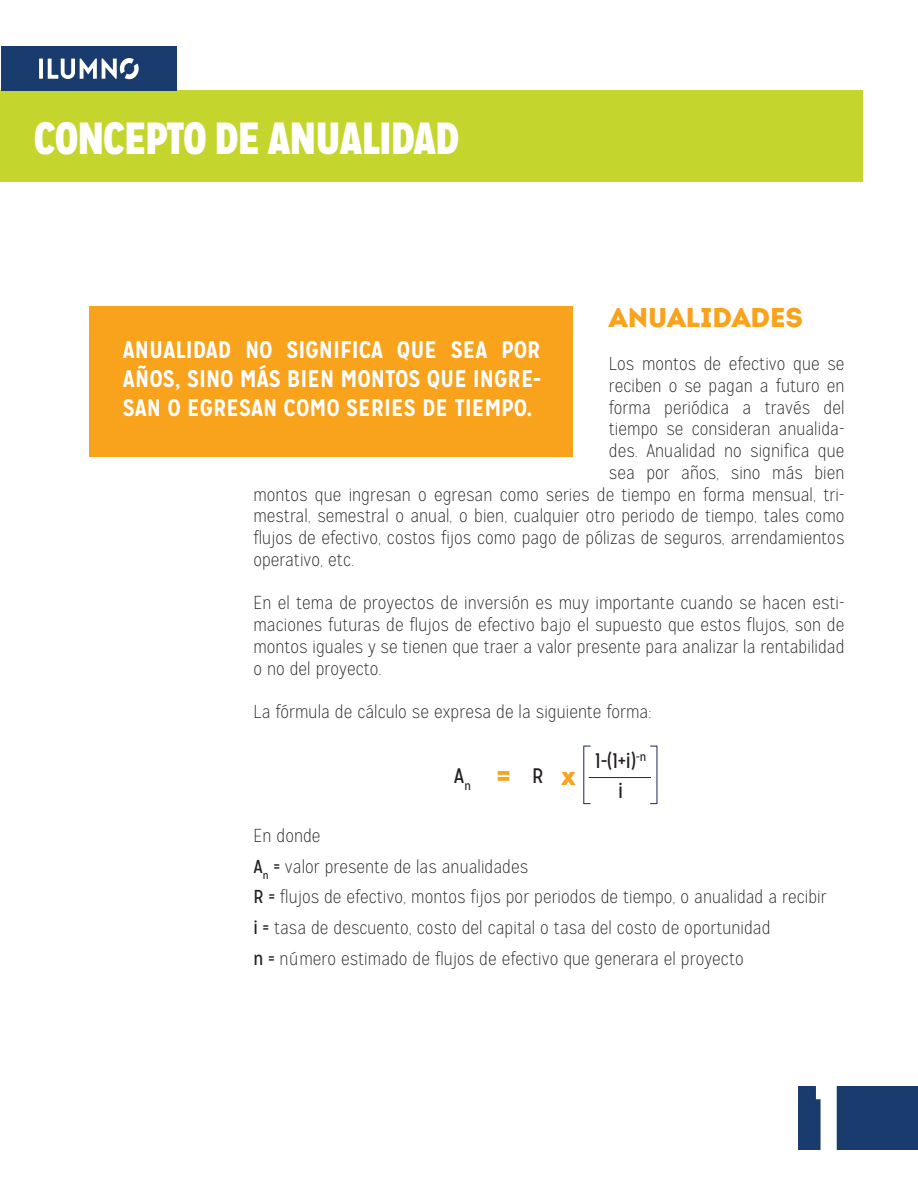
<style>
.page{position:relative;width:918px;height:1188px;background:#fff}
.page>*{position:absolute;margin:0;border:0;box-sizing:border-box;transform-origin:0 0}
.t1{font:900 97.5px "Mission Gothic";color:#fff}
.t2{font:900 45px "Mission Gothic";letter-spacing:-.01em;color:#fff}
.t3{font:900 27px "Intro";color:#f9a21c}
.t4{font:700 24px/28.8px "Mission Gothic";color:#fff;text-align:justify}
.t5{font:21px/30.8px "Mission Gothic";color:#231f20;text-align:center}
.t6{font:100 18.75px/30.8px "Mission Gothic";letter-spacing:.005em;color:#231f20;text-align:justify}
.s1{font-weight:400}
.s2{font-family:"Intro";font-weight:900;font-size:27px;color:#f9a21c}
</style>
<div class="page">
<div style="left:798px;top:1087px;width:120px;height:63px;background:#193b6d"></div>
<div style="left:0;top:90px;width:862px;height:92px;background:#c4d62e"></div>
<div style="left:1px;top:46px;width:176px;height:45px;background:#193b6d"></div>
<svg style="left:39px;top:58px;width:100px;height:21px"></svg>
<div style="left:89px;top:307px;width:483px;height:150px;background:#f9a21c"></div>
<hr style="left:583px;top:746px;width:1px;height:58px;background:#1a2657">
<hr style="left:657px;top:746px;width:1px;height:58px;background:#1a2657">
<hr style="left:589px;top:777px;width:62px;height:1px;background:#1a2657">
<h2 class="t2" style="left:34px;top:109px;width:427px">CONCEPTO DE ANUALIDAD</h2>
<h3 class="t3" style="left:609px;top:300px;width:196px">ANUALIDADES</h3>
<p class="t6" style="left:609px;top:349px;width:237px">Los montos de efectivo que se</p>
<p class="t6" style="left:609px;top:370px;width:237px">reciben o se pagan a futuro en</p>
<p class="t6" style="left:609px;top:392px;width:237px">forma periódica a través del</p>
<p class="t6" style="left:609px;top:414px;width:237px">tiempo se consideran anualida-</p>
<p class="t6" style="left:609px;top:436px;width:237px">des. Anualidad no significa que</p>
<p class="t6" style="left:609px;top:457px;width:237px">sea por años, sino más bien</p>
<p class="t6" style="left:253px;top:479px;width:592px">montos que ingresan o egresan como series de tiempo en forma mensual, tri-</p>
<p class="t6" style="left:253px;top:501px;width:593px">mestral, semestral o anual, o bien, cualquier otro periodo de tiempo, tales como</p>
<p class="t6" style="left:253px;top:523px;width:592px">flujos de efectivo, costos fijos como pago de pólizas de seguros, arrendamientos</p>
<p class="t6" style="left:253px;top:544px;width:102px">operativo, etc.</p>
<p class="t6" style="left:253px;top:592px;width:592px;line-height:21.8px">En el tema de proyectos de inversión es muy importante cuando se hacen esti&shy;maciones futuras de flujos de efectivo bajo el supuesto que estos flujos, son de montos iguales y se tienen que traer a valor presente para analizar la rentabilidad o no del proyecto.</p>
<p class="t6" style="left:253px;top:697px;width:400px">La fórmula de cálculo se expresa de la siguiente forma:</p>
<p class="t4" style="left:123px;top:336px;width:419px">ANUALIDAD NO SIGNIFICA QUE SEA POR AÑOS, SINO MÁS BIEN MONTOS QUE INGRE-SAN O EGRESAN COMO SERIES DE TIEMPO.</p>
<p class="t5" style="left:595px;top:745px;width:53px">1-(1+i)<sup>-n </sup>i</p>
<p class="t6" style="left:253px;top:820px;width:575px;text-align:left">En donde<br><span class="s1">A</span><sub>n</sub> <span class="s1">=</span> valor presente de las anualidades<br><span class="s1">R =</span> flujos de efectivo, montos fijos por periodos de tiempo, o anualidad a recibir <span class="s1">i =</span> tasa de descuento, costo del capital o tasa del costo de oportunidad<br><span class="s1">n =</span> número estimado de flujos de efectivo que generara el proyecto</p>
<p class="t5" style="left:454px;top:761px;width:123px">A<sub>n</sub> <span class="s2">=</span>R<span class="s2">x</span></p>
<h1 class="t1" style="left:814px;top:1054px;width:29px">1</h1>
</div>
